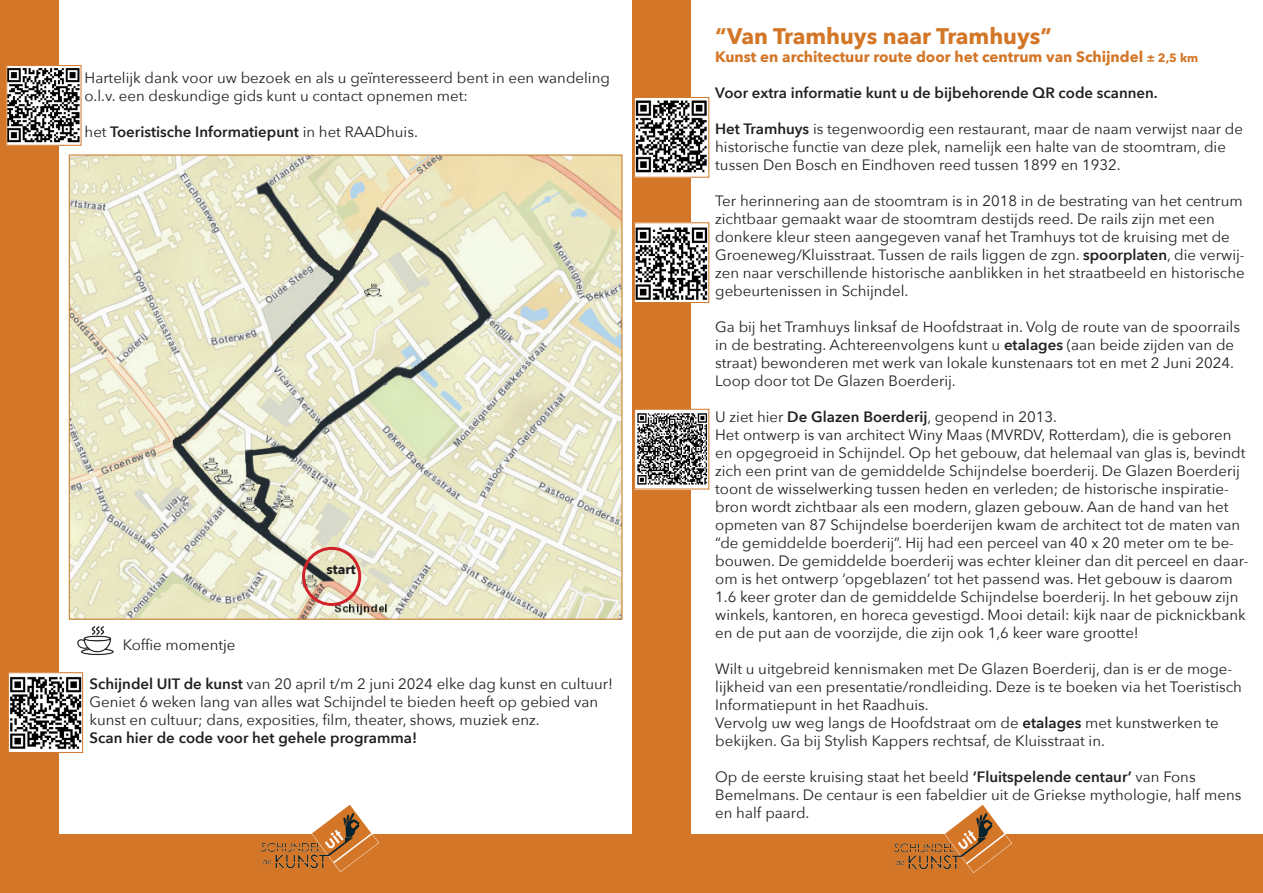
<style>
.page{position:relative;width:1263px;height:893px;background:#fff}
.page>*{position:absolute;margin:0;border:0;box-sizing:border-box;transform-origin:0 0}
.t1{font:700 22.5px "Avenir Next";color:#d37627}
.t2{font:15px/18px "Avenir Next";color:#231f20}
.t3{font:600 15px "Avenir Next";color:#231f20}
.t4{font:700 15px "Avenir Next";color:#d37627}
.t5{font:700 13.5px "Avenir Next";color:#231f20}
.s1{font-weight:400}
.s2{font-weight:600}
.s3{font-size:12px}
</style>
<div class="page">
<div style="left:0;top:834px;width:1263px;height:59px;background:#d37627"></div>
<div style="left:632px;top:0;width:59px;height:893px;background:#d37627"></div>
<img style="left:636px;top:411px;width:71px;height:76px">
<div style="left:634px;top:409px;width:75px;height:80px;border:1px solid #d37627"></div>
<img style="left:895px;top:805px;width:117px;height:67px">
<img style="left:71px;top:156px;width:549px;height:462px">
<div style="left:0;top:0;width:59px;height:893px;background:#d37627"></div>
<img style="left:636px;top:225px;width:71px;height:76px">
<div style="left:634px;top:223px;width:75px;height:80px;border:1px solid #d37627"></div>
<img style="left:636px;top:99px;width:71px;height:76px">
<div style="left:634px;top:97px;width:75px;height:80px;border:1px solid #d37627"></div>
<img style="left:9px;top:67px;width:70px;height:76px">
<img style="left:261px;top:805px;width:117px;height:67px">
<img style="left:10px;top:674px;width:71px;height:77px">
<div style="left:8px;top:672px;width:75px;height:81px;border:1px solid #d37627"></div>
<img style="left:77px;top:626px;width:37px;height:29px">
<div style="left:302px;top:547px;width:59px;height:59px;border:3px solid #d1232a;border-radius:50%"></div>
<p class="t2" style="left:85px;top:68px;width:527px">Hartelijk dank voor uw bezoek en als u geïnteresseerd bent in een wandeling o.l.v. een deskundige gids kunt u contact opnemen met:</p>
<p class="t3" style="left:85px;top:119px;width:335px"><span class="s1">het</span> Toeristische Informatiepunt <span class="s1">in het RAADhuis.</span></p>
<p class="t2" style="left:123px;top:635px;width:114px">Koffie momentje</p>
<p class="t5" style="left:326px;top:558px;width:31px">start</p>
<p class="t2" style="left:90px;top:674px;width:525px"><span class="s2">Schijndel UIT de kunst</span> van 20 april t/m 2 juni 2024 elke dag kunst en cultuur!<br>Geniet 6 weken lang van alles wat Schijndel te bieden heeft op gebied van kunst en cultuur; dans, exposities, film, theater, shows, muziek enz.</p>
<p class="t3" style="left:90px;top:724px;width:329px">Scan hier de code voor het gehele programma!</p>
<h1 class="t1" style="left:715px;top:16px;width:338px">“Van Tramhuys naar Tramhuys”</h1>
<p class="t4" style="left:715px;top:44px;width:484px">Kunst en architectuur route door het centrum van Schijndel <span class="s3">± 2,5 km</span></p>
<p class="t3" style="left:715px;top:80px;width:444px">Voor extra informatie kunt u de bijbehorende QR code scannen.</p>
<p class="t2" style="left:715px;top:119px;width:529px"><span class="s2">Het Tramhuys</span> is tegenwoordig een restaurant, maar de naam verwijst naar de historische functie van deze plek, namelijk een halte van de stoomtram, die tussen Den Bosch en Eindhoven reed tussen 1899 en 1932.</p>
<p class="t2" style="left:715px;top:191px;width:531px">Ter herinnering aan de stoomtram is in 2018 in de bestrating van het centrum zichtbaar gemaakt waar de stoomtram destijds reed. De rails zijn met een donkere kleur steen aangegeven vanaf het Tramhuys tot de kruising met de Groeneweg/Kluisstraat. Tussen de rails liggen de zgn. <span class="s2">spoorplaten</span>, die verwij&shy;zen naar verschillende historische aanblikken in het straatbeeld en historische gebeurtenissen in Schijndel.</p>
<p class="t2" style="left:715px;top:317px;width:526px">Ga bij het Tramhuys linksaf de Hoofdstraat in. Volg de route van de spoorrails in de bestrating. Achtereenvolgens kunt u <span class="s2">etalages</span> (aan beide zijden van de straat) bewonderen met werk van lokale kunstenaars tot en met 2 Juni 2024.<br>Loop door tot De Glazen Boerderij.</p>
<p class="t2" style="left:715px;top:407px;width:535px">U ziet hier <span class="s2">De Glazen Boerderij</span>, geopend in 2013.<br>Het ontwerp is van architect Winy Maas (MVRDV, Rotterdam), die is geboren en opgegroeid in Schijndel. Op het gebouw, dat helemaal van glas is, bevindt zich een print van de gemiddelde Schijndelse boerderij. De Glazen Boerderij toont de wisselwerking tussen heden en verleden; de historische inspiratie&shy;bron wordt zichtbaar als een modern, glazen gebouw. Aan de hand van het opmeten van 87 Schijndelse boerderijen kwam de architect tot de maten van “de gemiddelde boerderij”. Hij had een perceel van 40 x 20 meter om te be&shy;bouwen. De gemiddelde boerderij was echter kleiner dan dit perceel en daar&shy;om is het ontwerp ‘opgeblazen’ tot het passend was. Het gebouw is daarom 1.6 keer groter dan de gemiddelde Schijndelse boerderij. In het gebouw zijn winkels, kantoren, en horeca gevestigd. Mooi detail: kijk naar de picknickbank en de put aan de voorzijde, die zijn ook 1,6 keer ware grootte!</p>
<p class="t2" style="left:715px;top:659px;width:528px">Wilt u uitgebreid kennismaken met De Glazen Boerderij, dan is er de moge&shy;lijkheid van een presentatie/rondleiding. Deze is te boeken via het Toeristisch Informatiepunt in het Raadhuis.<br>Vervolg uw weg langs de Hoofdstraat om de <span class="s2">etalages</span> met kunstwerken te bekijken. Ga bij Stylish Kappers rechtsaf, de Kluisstraat in.</p>
<p class="t2" style="left:715px;top:767px;width:528px">Op de eerste kruising staat het beeld <span class="s2">‘Fluitspelende centaur’</span> van Fons<br>Bemelmans. De centaur is een fabeldier uit de Griekse mythologie, half mens en half paard.</p>
</div>
